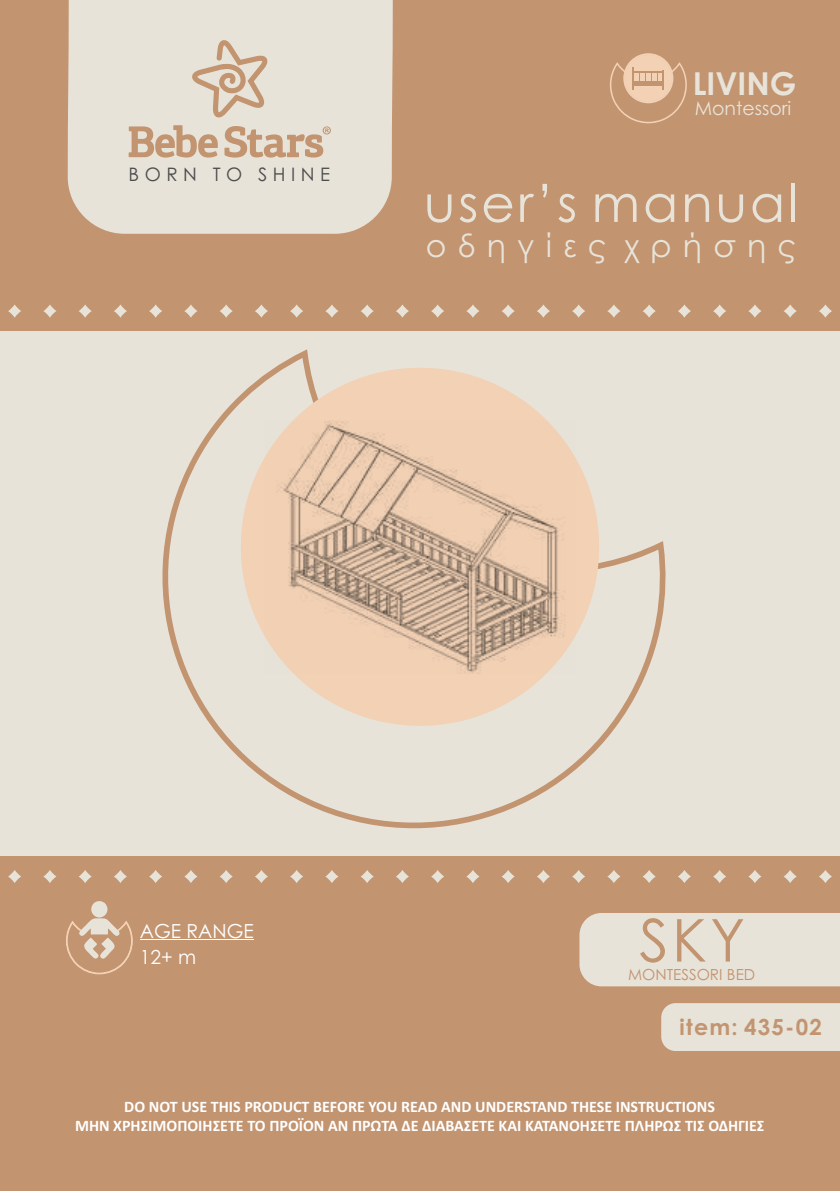
<style>
.page{position:relative;width:840px;height:1191px;background:#fff}
.page>*{position:absolute;margin:0;border:0;box-sizing:border-box;transform-origin:0 0}
.t1{font:59px "Century Gothic";color:#c29470}
.t2{font:51.6px "Century Gothic";letter-spacing:.055em;color:#e8e3d9}
.t3{font:31.6px "Century Gothic";letter-spacing:.355em;color:#e8e3d9}
.t4{font:700 31.6px "Century Gothic";color:#e8e3d9}
.t5{font:700 22.2px "Century Gothic";letter-spacing:.055em;color:#c29470}
.t6{font:19.4px/26px "Century Gothic";color:#fff}
.t7{font:19px "Century Gothic";color:#e8e3d9}
.t8{font:18.6px "Century Gothic";letter-spacing:.295em;color:#4d4d4d}
.t9{font:700 16px/19.6px "Calibri";color:#fff;text-align:center}
.t10{font:15.2px "Century Gothic";color:#c29470}
</style>
<div class="page">
<div style="left:0;top:0;width:839px;height:1191px;background:#c29470"></div>
<div style="left:68px;top:0;width:324px;height:234px;background:#e8e3d9"></div>
<svg style="left:192px;top:40px;width:76px;height:78px"></svg>
<svg style="left:128px;top:125px;width:90px;height:33px"></svg>
<svg style="left:224px;top:126px;width:107px;height:32px"></svg>
<div style="left:0;top:332px;width:839px;height:524px;background:#e8e3d9"></div>
<svg style="left:162px;top:349px;width:504px;height:480px"></svg>
<div style="left:241px;top:368px;width:358px;height:358px;background:#f2d1b5;border-radius:50%"></div>
<svg style="left:66px;top:901px;width:67px;height:73px"></svg>
<hr style="left:140px;top:939px;width:114px;height:1px;background:#fff">
<svg style="left:8px;top:304px;width:13px;height:14px"></svg>
<svg style="left:43px;top:304px;width:14px;height:14px"></svg>
<svg style="left:78px;top:304px;width:14px;height:14px"></svg>
<svg style="left:114px;top:304px;width:13px;height:14px"></svg>
<svg style="left:149px;top:304px;width:13px;height:14px"></svg>
<svg style="left:184px;top:304px;width:13px;height:14px"></svg>
<svg style="left:219px;top:304px;width:14px;height:14px"></svg>
<svg style="left:254px;top:304px;width:14px;height:14px"></svg>
<svg style="left:290px;top:304px;width:13px;height:14px"></svg>
<svg style="left:325px;top:304px;width:13px;height:14px"></svg>
<svg style="left:360px;top:304px;width:13px;height:14px"></svg>
<svg style="left:395px;top:304px;width:14px;height:14px"></svg>
<svg style="left:430px;top:304px;width:14px;height:14px"></svg>
<svg style="left:466px;top:304px;width:13px;height:14px"></svg>
<svg style="left:501px;top:304px;width:13px;height:14px"></svg>
<svg style="left:536px;top:304px;width:13px;height:14px"></svg>
<svg style="left:571px;top:304px;width:14px;height:14px"></svg>
<svg style="left:606px;top:304px;width:14px;height:14px"></svg>
<svg style="left:642px;top:304px;width:13px;height:14px"></svg>
<svg style="left:677px;top:304px;width:13px;height:14px"></svg>
<svg style="left:712px;top:304px;width:14px;height:14px"></svg>
<svg style="left:747px;top:304px;width:14px;height:14px"></svg>
<svg style="left:783px;top:304px;width:13px;height:14px"></svg>
<svg style="left:818px;top:304px;width:13px;height:14px"></svg>
<svg style="left:8px;top:870px;width:13px;height:13px"></svg>
<svg style="left:43px;top:870px;width:14px;height:13px"></svg>
<svg style="left:78px;top:870px;width:14px;height:13px"></svg>
<svg style="left:114px;top:870px;width:13px;height:13px"></svg>
<svg style="left:149px;top:870px;width:13px;height:13px"></svg>
<svg style="left:184px;top:870px;width:13px;height:13px"></svg>
<svg style="left:219px;top:870px;width:14px;height:13px"></svg>
<svg style="left:254px;top:870px;width:14px;height:13px"></svg>
<svg style="left:290px;top:870px;width:13px;height:13px"></svg>
<svg style="left:325px;top:870px;width:13px;height:13px"></svg>
<svg style="left:360px;top:870px;width:13px;height:13px"></svg>
<svg style="left:395px;top:870px;width:14px;height:13px"></svg>
<svg style="left:430px;top:870px;width:14px;height:13px"></svg>
<svg style="left:466px;top:870px;width:13px;height:13px"></svg>
<svg style="left:501px;top:870px;width:13px;height:13px"></svg>
<svg style="left:536px;top:870px;width:13px;height:13px"></svg>
<svg style="left:571px;top:870px;width:14px;height:13px"></svg>
<svg style="left:606px;top:870px;width:14px;height:13px"></svg>
<svg style="left:642px;top:870px;width:13px;height:13px"></svg>
<svg style="left:677px;top:870px;width:13px;height:13px"></svg>
<svg style="left:712px;top:870px;width:14px;height:13px"></svg>
<svg style="left:747px;top:870px;width:14px;height:13px"></svg>
<svg style="left:783px;top:870px;width:13px;height:13px"></svg>
<svg style="left:818px;top:870px;width:13px;height:13px"></svg>
<div style="left:579px;top:913px;width:260px;height:73px;background:#e8e3d9"></div>
<div style="left:661px;top:1003px;width:178px;height:48px;background:#e8e3d9"></div>
<img style="left:264px;top:420px;width:311px;height:253px">
<svg style="left:610px;top:53px;width:76px;height:70px"></svg>
<h3 class="t4" style="left:692px;top:71px;width:105px">LIVING</h3>
<p class="t8" style="left:128px;top:167px;width:203px">BORN TO SHINE</p>
<p class="t7" style="left:694px;top:101px;width:98px">Montessori</p>
<h2 class="t2" style="left:423px;top:183px;width:376px">user’s manual</h2>
<h3 class="t3" style="left:425px;top:233px;width:371px">οδηγίες χρήσης</h3>
<p class="t6" style="left:140px;top:919px;width:115px">AGE RANGE<br>12+ m</p>
<h1 class="t1" style="left:639px;top:917px;width:107px">SKY</h1>
<p class="t10" style="left:627px;top:968px;width:128px">MONTESSORI BED</p>
<h3 class="t5" style="left:679px;top:1018px;width:144px">item: 435-02</h3>
<p class="t9" style="left:75px;top:1098px;width:690px">DO NOT USE THIS PRODUCT BEFORE YOU READ AND UNDERSTAND THESE INSTRUCTIONS<br>ΜΗΝ ΧΡΗΣΙΜΟΠΟΙΗΣΕΤΕ ΤΟ ΠΡΟΪΟΝ ΑΝ ΠΡΩΤΑ ΔΕ ΔΙΑΒΑΣΕΤΕ ΚΑΙ ΚΑΤΑΝΟΗΣΕΤΕ ΠΛΗΡΩΣ ΤΙΣ ΟΔΗΓΙΕΣ</p>
</div>
